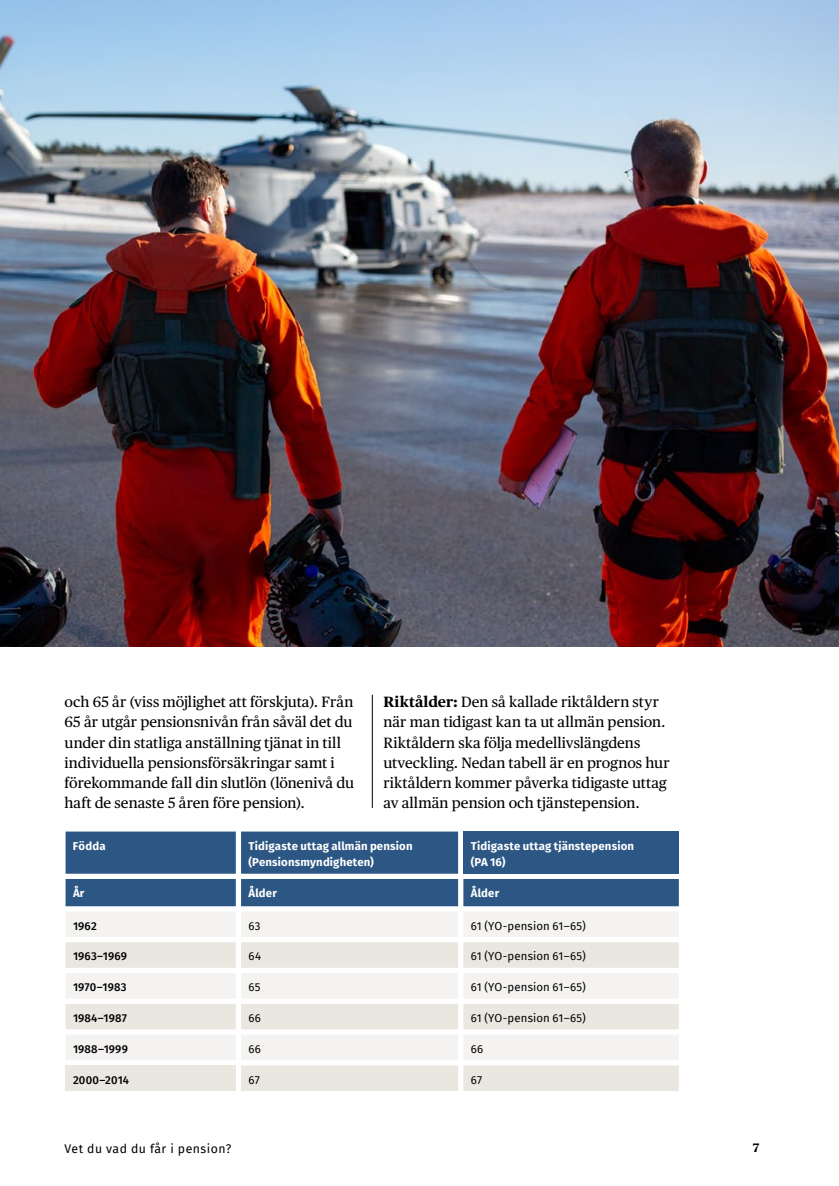
<style>
.page{position:relative;width:839px;height:1186px;background:#fff}
.page>*{position:absolute;margin:0;border:0;box-sizing:border-box;transform-origin:0 0}
.t1{font:14.88px/20.1px "Publico Text Sv";letter-spacing:.005em;color:#000}
.t2{font:12.25px "Fira Sans";letter-spacing:.04em;color:#000}
.t3{font:700 12.25px "Publico Text Sv";color:#000}
.t4{font:700 11.38px/16.6px "Fira Sans";letter-spacing:.015em;color:#fff}
.t5{font:11.38px "Fira Sans";letter-spacing:.015em;color:#000}
.t6{font:500 11.38px "Fira Sans";letter-spacing:.01em;color:#000}
.s1{font-weight:700}
</style>
<div class="page">
<img style="left:0;top:0;width:838px;height:647px">
<hr style="left:372px;top:694px;width:1px;height:114px;background:#000">
<svg style="left:65px;top:831px;width:613px;height:75px;background:#436890"></svg>
<div style="left:463px;top:831px;width:215px;height:42px;background:#2c5683"></div>
<div style="left:66px;top:912px;width:612px;height:25px;background:#f5f3f1"></div>
<svg style="left:65px;top:942px;width:613px;height:149px"></svg>
<div style="left:65px;top:1065px;width:171px;height:26px;background:#eae7e0"></div>
<p class="t1" style="left:64px;top:691px;width:291px">och 65 år (viss möjlighet att förskjuta). Från 65 år utgår pensionsnivån från såväl det du under din statliga anställning tjänat in till individuella pensionsförsäkringar samt i förekommande fall din slutlön (lönenivå du haft de senaste 5 åren före pension).</p>
<p class="t1" style="left:383px;top:691px;width:288px"><span class="s1">Riktålder:</span> Den så kallade riktåldern styr när man tidigast kan ta ut allmän pension.<br>Riktåldern ska följa medellivslängdens utveckling. Nedan tabell är en prognos hur riktåldern kommer påverka tidigaste uttag av allmän pension och tjänstepension.</p>
<p class="t4" style="left:73px;top:836px;width:34px">Födda</p>
<p class="t4" style="left:248px;top:836px;width:165px">Tidigaste uttag allmän pension (Pensionsmyndigheten)</p>
<p class="t4" style="left:470px;top:836px;width:165px">Tidigaste uttag tjänstepension (PA 16)</p>
<p class="t4" style="left:73px;top:884px;width:13px">År</p>
<p class="t4" style="left:248px;top:884px;width:30px">Ålder</p>
<p class="t4" style="left:470px;top:884px;width:30px">Ålder</p>
<p class="t6" style="left:73px;top:916px;width:25px">1962</p>
<p class="t5" style="left:248px;top:917px;width:14px">63</p>
<p class="t5" style="left:470px;top:917px;width:116px">61 (YO-pension 61–65)</p>
<p class="t6" style="left:73px;top:947px;width:55px">1963–1969</p>
<p class="t5" style="left:248px;top:947px;width:14px">64</p>
<p class="t5" style="left:471px;top:947px;width:116px">61 (YO-pension 61–65)</p>
<p class="t6" style="left:73px;top:978px;width:55px">1970–1983</p>
<p class="t5" style="left:248px;top:978px;width:14px">65</p>
<p class="t5" style="left:471px;top:978px;width:116px">61 (YO-pension 61–65)</p>
<p class="t6" style="left:73px;top:1008px;width:55px">1984–1987</p>
<p class="t5" style="left:248px;top:1009px;width:14px">66</p>
<p class="t5" style="left:471px;top:1009px;width:116px">61 (YO-pension 61–65)</p>
<p class="t6" style="left:73px;top:1039px;width:56px">1988–1999</p>
<p class="t5" style="left:248px;top:1040px;width:14px">66</p>
<p class="t5" style="left:471px;top:1040px;width:14px">66</p>
<p class="t6" style="left:73px;top:1070px;width:57px">2000–2014</p>
<p class="t5" style="left:248px;top:1071px;width:13px">67</p>
<p class="t5" style="left:471px;top:1071px;width:13px">67</p>
<p class="t2" style="left:64px;top:1139px;width:168px">Vet du vad du får i pension?</p>
<p class="t3" style="left:752px;top:1138px;width:8px">7</p>
</div>
